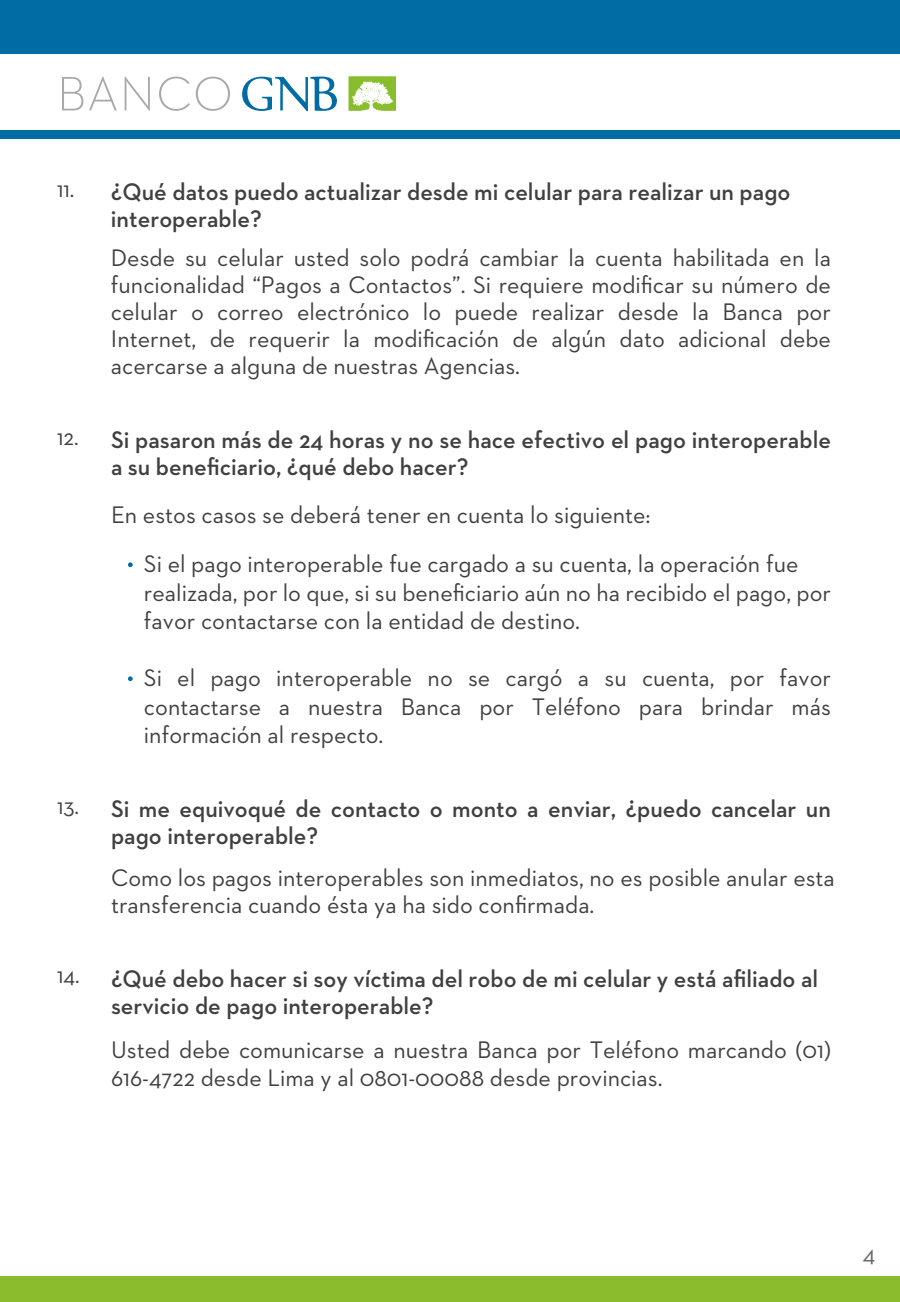
<style>
.page{position:relative;width:900px;height:1302px;background:#fff}
.page>*{position:absolute;margin:0;border:0;box-sizing:border-box;transform-origin:0 0}
.t1{font:24.45px/27px "Neutraface 2 Text";color:#404040}
.t2{font:600 24.45px/27px "Neutraface 2 Text";color:#404040}
.t3{font:24.45px "Neutraface 2 Text";color:#686868}
.t4{font:22.95px "Neutraface 2 Text";color:#404040}
</style>
<div class="page">
<svg style="left:128px;top:562px;width:5px;height:5px"></svg>
<svg style="left:128px;top:676px;width:5px;height:5px"></svg>
<svg style="left:62px;top:77px;width:21px;height:33px"></svg>
<svg style="left:89px;top:77px;width:28px;height:33px"></svg>
<svg style="left:125px;top:77px;width:25px;height:34px"></svg>
<svg style="left:159px;top:77px;width:31px;height:34px"></svg>
<svg style="left:196px;top:77px;width:34px;height:34px"></svg>
<svg style="left:242px;top:77px;width:95px;height:34px"></svg>
<svg style="left:349px;top:76px;width:47px;height:35px"></svg>
<div style="left:0;top:1276px;width:900px;height:26px;background:#89bd2d"></div>
<div style="left:0;top:0;width:900px;height:53px;background:#006ca4"></div>
<div style="left:0;top:131px;width:900px;height:8px;background:#006ca4"></div>
<p class="t4" style="left:57px;top:175px;width:19px">11.</p>
<p class="t2" style="left:111px;top:178px;width:681px">¿Qué datos puedo actualizar desde mi celular para realizar un pago interoperable?</p>
<p class="t1" style="left:111px;top:244px;width:722px;text-align:justify">Desde su celular usted solo podrá cambiar la cuenta habilitada en la funcionalidad “Pagos a Contactos”. Si requiere modificar su número de celular o correo electrónico lo puede realizar desde la Banca por Internet, de requerir la modificación de algún dato adicional debe acercarse a alguna de nuestras Agencias.</p>
<p class="t4" style="left:57px;top:423px;width:23px">12.</p>
<p class="t2" style="left:111px;top:426px;width:722px">Si pasaron más de 24 horas y no se hace efectivo el pago interoperable a su beneficiario, ¿qué debo hacer?</p>
<p class="t1" style="left:111px;top:501px;width:541px">En estos casos se deberá tener en cuenta lo siguiente:</p>
<p class="t1" style="left:144px;top:550px;width:689px;line-height:28.5px">Si el pago interoperable fue cargado a su cuenta, la operación fue realizada, por lo que, si su beneficiario aún no ha recibido el pago, por favor contactarse con la entidad de destino.</p>
<p class="t1" style="left:144px;top:664px;width:689px;line-height:28.5px;text-align:justify">Si el pago interoperable no se cargó a su cuenta, por favor contactarse a nuestra Banca por Teléfono para brindar más información al respecto.</p>
<p class="t4" style="left:57px;top:792px;width:24px">13.</p>
<p class="t2" style="left:111px;top:795px;width:721px">Si me equivoqué de contacto o monto a enviar, ¿puedo cancelar un pago interoperable?</p>
<p class="t1" style="left:111px;top:864px;width:725px">Como los pagos interoperables son inmediatos, no es posible anular esta transferencia cuando ésta ya ha sido confirmada.</p>
<p class="t4" style="left:57px;top:961px;width:24px">14.</p>
<p class="t2" style="left:111px;top:964px;width:709px">¿Qué debo hacer si soy víctima del robo de mi celular y está afiliado al servicio de pago interoperable?</p>
<p class="t1" style="left:111px;top:1036px;width:721px">Usted debe comunicarse a nuestra Banca por Teléfono marcando (01)<br>616-4722 desde Lima y al 0801-00088 desde provincias.</p>
<p class="t3" style="left:863px;top:1238px;width:14px">4</p>
</div>
